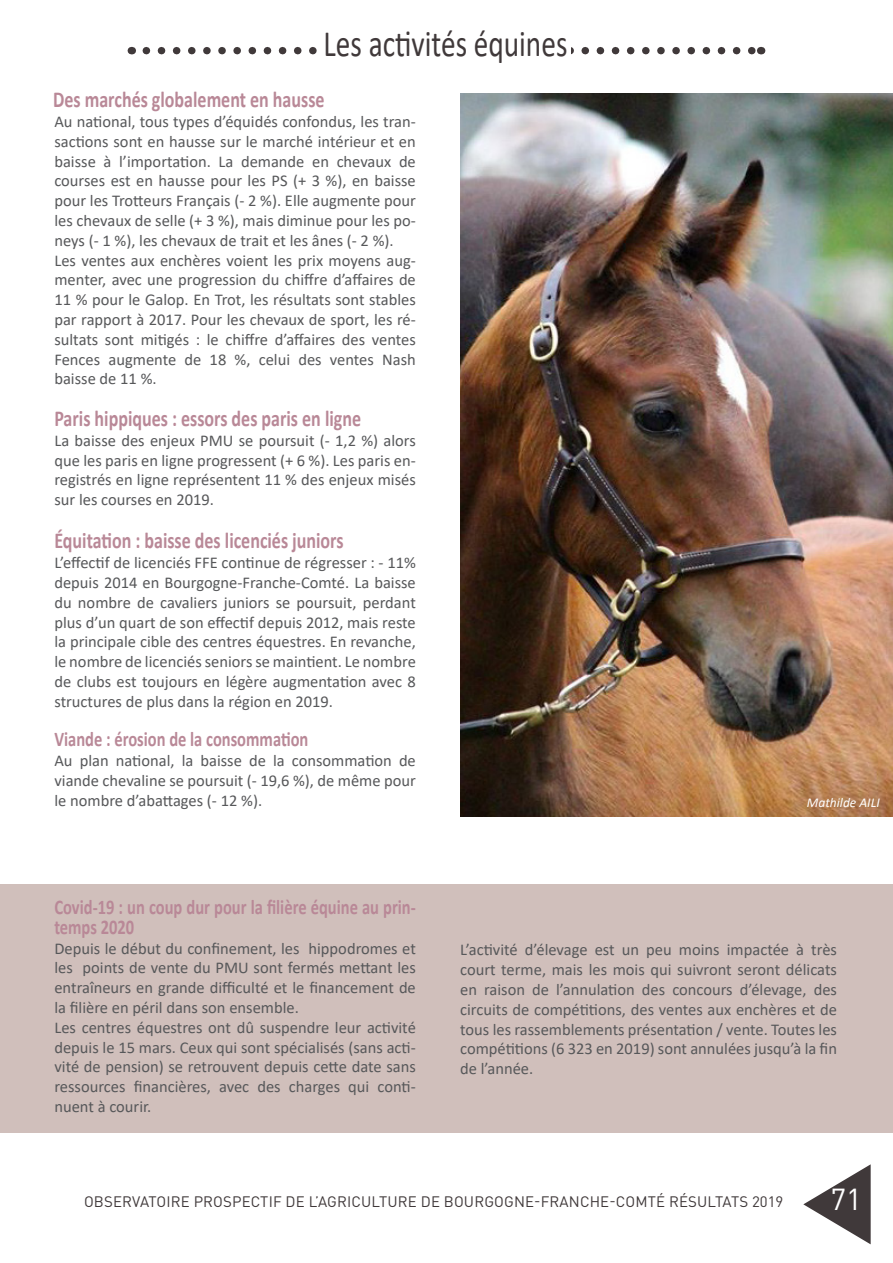
<style>
.page{position:relative;width:893px;height:1263px;background:#fff}
.page>*{position:absolute;margin:0;border:0;box-sizing:border-box;transform-origin:0 0}
.t1{font:37.35px "Calibri";color:#40393a;scale:.79 1}
.t2{font:30px "DIN Pro";color:#fff}
.t3{font:700 22.8px "Calibri";color:#b98897;scale:.79 1}
.t4{font:700 21px/19.8px "Calibri";color:#b98897;scale:.79 1}
.t5{font:16.5px/19.8px "Calibri";color:#57585a;text-align:justify}
.t6{font:15px "DIN Pro";letter-spacing:.01em;color:#40393a}
.t7{font:italic 13.5px "Calibri";color:#fff}
</style>
<div class="page">
<svg style="left:146px;top:47px;width:607px;height:7px"></svg>
<svg style="left:803px;top:1164px;width:68px;height:80px"></svg>
<div style="left:320px;top:34px;width:251px;height:34px;background:#fff"></div>
<div style="left:0;top:884px;width:893px;height:248px;background:#d0bfbb"></div>
<img style="left:460px;top:94px;width:433px;height:722px">
<h1 class="t1" style="left:324px;top:18px;width:310px">Les activités équines</h1>
<p class="t3" style="left:53px;top:84px;width:345px">Des marchés globalement en hausse</p>
<p class="t5" style="left:54px;top:111px;width:363px">Au national, tous types d’équidés confondus, les tran&shy;sactions sont en hausse sur le marché intérieur et en baisse à l’importation. La demande en chevaux de courses est en hausse pour les PS (+ 3 %), en baisse pour les Trotteurs Français (- 2 %). Elle augmente pour les chevaux de selle (+ 3 %), mais diminue pour les po&shy;neys (- 1 %), les chevaux de trait et les ânes (- 2 %).</p>
<p class="t5" style="left:54px;top:250px;width:363px">Les ventes aux enchères voient les prix moyens aug&shy;menter, avec une progression du chiffre d’affaires de 11 % pour le Galop. En Trot, les résultats sont stables par rapport à 2017. Pour les chevaux de sport, les ré&shy;sultats sont mitigés : le chiffre d’affaires des ventes Fences augmente de 18 %, celui des ventes Nash baisse de 11 %.</p>
<p class="t3" style="left:54px;top:402px;width:390px">Paris hippiques : essors des paris en ligne</p>
<p class="t5" style="left:54px;top:430px;width:363px">La baisse des enjeux PMU se poursuit (- 1,2 %) alors que les paris en ligne progressent (+ 6 %). Les paris en&shy;registrés en ligne représentent 11 % des enjeux misés sur les courses en 2019.</p>
<p class="t3" style="left:54px;top:525px;width:368px">Équitation : baisse des licenciés juniors</p>
<p class="t5" style="left:54px;top:552px;width:363px">L’effectif de licenciés FFE continue de régresser : - 11% depuis 2014 en Bourgogne-Franche-Comté. La baisse du nombre de cavaliers juniors se poursuit, perdant plus d’un quart de son effectif depuis 2012, mais reste la principale cible des centres équestres. En revanche, le nombre de licenciés seniors se maintient. Le nombre de clubs est toujours en légère augmentation avec 8 structures de plus dans la région en 2019.</p>
<p class="t4" style="left:54px;top:729px;width:323px">Viande : érosion de la consommation</p>
<p class="t5" style="left:54px;top:750px;width:363px">Au plan national, la baisse de la consommation de viande chevaline se poursuit (- 19,6 %), de même pour le nombre d’abattages (- 12 %).</p>
<p class="t4" style="left:54px;top:897px;width:459px">Covid-19 : un coup dur pour la filière équine au prin&shy;temps 2020</p>
<p class="t5" style="left:54px;top:938px;width:363px">Depuis le début du confinement, les hippodromes et les points de vente du PMU sont fermés mettant les entraîneurs en grande difficulté et le financement de la filière en péril dans son ensemble.</p>
<p class="t5" style="left:54px;top:1017px;width:363px">Les centres équestres ont dû suspendre leur activité depuis le 15 mars. Ceux qui sont spécialisés (sans acti&shy;vité de pension) se retrouvent depuis cette date sans ressources financières, avec des charges qui conti&shy;nuent à courir.</p>
<p class="t7" style="left:807px;top:794px;width:74px">Mathilde AILI</p>
<p class="t5" style="left:460px;top:939px;width:378px">L’activité d’élevage est un peu moins impactée à très court terme, mais les mois qui suivront seront délicats en raison de l’annulation des concours d’élevage, des circuits de compétitions, des ventes aux enchères et de tous les rassemblements présentation / vente. Toutes les compétitions (6 323 en 2019) sont annulées jusqu’à la fin de l’année.</p>
<p class="t6" style="left:84px;top:1192px;width:701px">OBSERVATOIRE PROSPECTIF DE L’AGRICULTURE DE BOURGOGNE-FRANCHE-COMTÉ RÉSULTATS 2019</p>
<h2 class="t2" style="left:830px;top:1179px;width:33px">71</h2>
</div>
